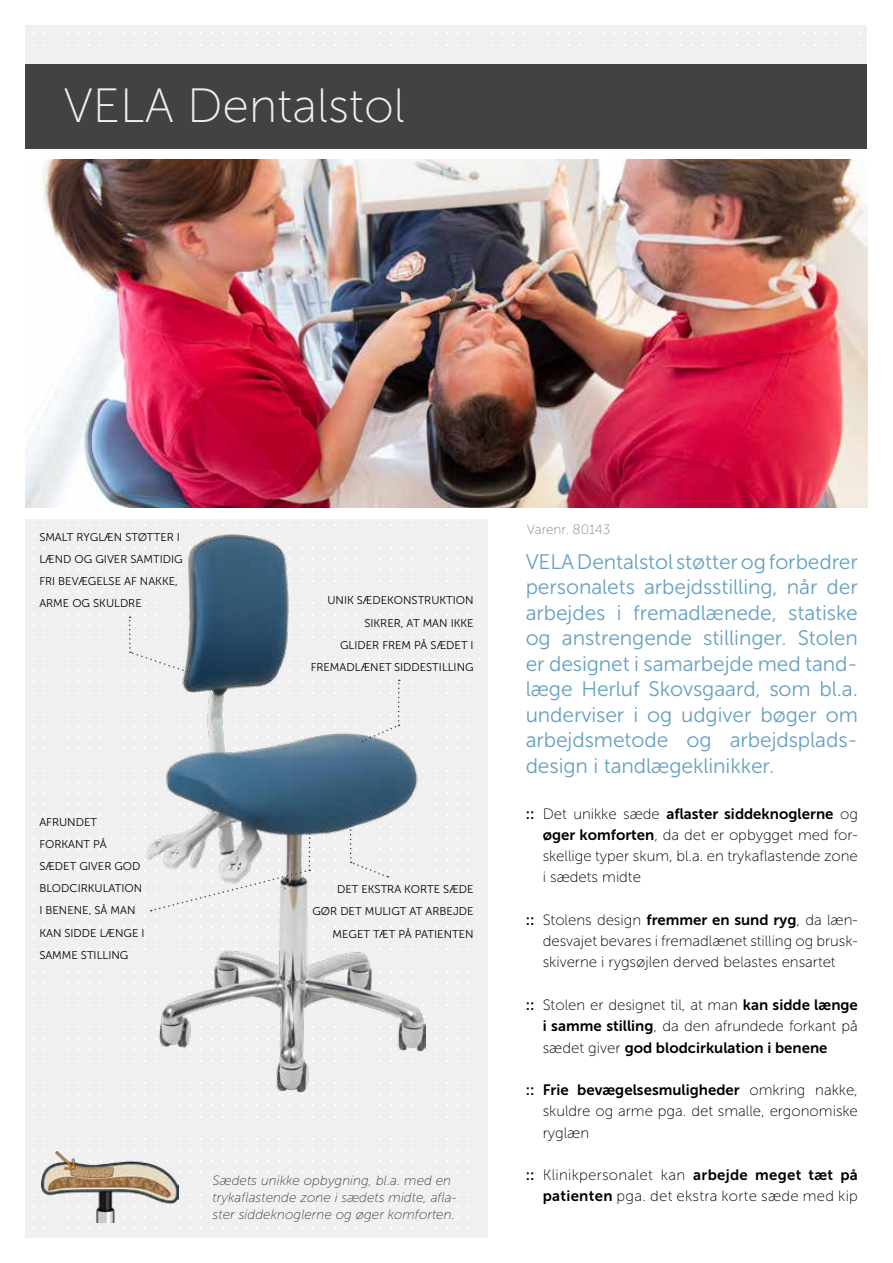
<style>
.page{position:relative;width:893px;height:1263px;background:#fff}
.page>*{position:absolute;margin:0;border:0;box-sizing:border-box;transform-origin:0 0}
.t1{font:48px "Museo Sans 100";color:#f0f0f0}
.t2{font:21px/25.5px "Museo Sans 300";letter-spacing:-.005em;color:#67a1c0;text-align:justify}
.t3{font:15px/21.3px "Museo Sans 100";color:#000;text-align:justify}
.t4{font:15px "Museo Sans 700";color:#000}
.t5{font:15px "Museo Sans 700";letter-spacing:.02em;color:#000}
.t6{font:15px "Museo Sans 100";letter-spacing:.02em;color:#000}
.t7{font:italic 13.5px/17.2px "Museo Sans 100";color:#424241}
.t8{font:13.5px "Museo Sans 100";color:#878787}
.t9{font:11.25px/22.2px "Museo Sans 300";color:#000}
.s1{font-family:"Museo Sans 100"}
.s2{font-family:"Museo Sans 700"}
</style>
<div class="page">
<div style="left:26px;top:519px;width:462px;height:718px;background:#f0f0f0"></div>
<div style="left:26px;top:64px;width:841px;height:85px;background:#424241"></div>
<div style="left:26px;top:26px;width:841px;height:38px;background:#f0f0f0"></div>
<img style="left:26px;top:159px;width:841px;height:348px">
<img style="left:146px;top:534px;width:280px;height:558px">
<img style="left:42px;top:1151px;width:136px;height:72px">
<svg style="left:144px;top:869px;width:165px;height:48px"></svg>
<svg style="left:308px;top:814px;width:6px;height:58px"></svg>
<svg style="left:356px;top:724px;width:42px;height:25px"></svg>
<svg style="left:398px;top:680px;width:5px;height:47px"></svg>
<svg style="left:387px;top:870px;width:5px;height:13px"></svg>
<svg style="left:345px;top:814px;width:40px;height:69px"></svg>
<svg style="left:187px;top:669px;width:4px;height:3px"></svg>
<svg style="left:122px;top:614px;width:63px;height:58px"></svg>
<h1 class="t1" style="left:64px;top:80px;width:343px">VELA Dentalstol</h1>
<p class="t9" style="left:39px;top:526px;width:145px">SMALT RYGLÆN STØTTER I<br>LÆND OG GIVER SAMTIDIG<br>FRI BEVÆGELSE AF NAKKE,<br>ARME OG SKULDRE</p>
<p class="t9" style="left:39px;top:811px;width:107px">AFRUNDET<br>FORKANT PÅ<br>SÆDET GIVER GOD<br>BLODCIRKULATION<br>I BENENE, SÅ MAN<br>KAN SIDDE LÆNGE I<br>SAMME STILLING</p>
<p class="t9" style="left:311px;top:590px;width:164px;text-align:right">UNIK SÆDEKONSTRUKTION<br>SIKRER, AT MAN IKKE<br>GLIDER FREM PÅ SÆDET I<br>FREMADLÆNET SIDDESTILLING</p>
<p class="t9" style="left:312px;top:878px;width:163px;text-align:right">DET EKSTRA KORTE SÆDE<br>GØR DET MULIGT AT ARBEJDE<br>MEGET TÆT PÅ PATIENTEN</p>
<p class="t7" style="left:213px;top:1172px;width:245px">Sædets unikke opbygning, bl.a. med en trykaflastende zone i sædets midte, afla&shy;ster siddeknoglerne og øger komforten.</p>
<p class="t8" style="left:527px;top:522px;width:85px">Varenr. 80143</p>
<p class="t2" style="left:526px;top:549px;width:334px">VELA Dentalstol støtter og forbedrer personalets arbejdsstilling, når der arbejdes i fremadlænede, statiske og anstrengende stillinger. Stolen er designet i samarbejde med tand&shy;læge Herluf Skovsgaard, som bl.a. underviser i og udgiver bøger om arbejdsmetode og arbejdsplads&shy;design i tandlægeklinikker.</p>
<p class="t4" style="left:526px;top:805px;width:334px">:: <span class="s1">Det unikke sæde</span> aflaster siddeknoglerne <span class="s1">og</span></p>
<p class="t3" style="left:543px;top:824px;width:317px"><span class="s2">øger komforten</span>, da det er opbygget med for&shy;skellige typer skum, bl.a. en trykaflastende zone i sædets midte</p>
<p class="t3" style="left:543px;top:909px;width:317px;text-indent:-17px"><span class="s2">::</span> Stolens design <span class="s2">fremmer en sund ryg</span>, da læn&shy;desvajet bevares i fremadlænet stilling og brusk&shy;skiverne i rygsøjlen derved belastes ensartet</p>
<p class="t3" style="left:526px;top:994px;width:334px;text-align:right"><span class="s2">::</span> Stolen er designet til, at man <span class="s2">kan sidde længe i samme stilling</span>, da den afrundede forkant på</p>
<p class="t4" style="left:543px;top:1039px;width:286px"><span class="s1">sædet giver</span> god blodcirkulation i benene</p>
<p class="t4" style="left:526px;top:1081px;width:334px">:: Frie bevægelsesmuligheder <span class="s1">omkring nakke,</span></p>
<p class="t3" style="left:543px;top:1101px;width:317px">skuldre og arme pga. det smalle, ergonomiske ryglæn</p>
<p class="t5" style="left:526px;top:1166px;width:334px">:: <span class="s1">Klinikpersonalet kan</span> arbejde meget tæt på</p>
<p class="t6" style="left:543px;top:1188px;width:317px"><span class="s2">patienten</span> pga. det ekstra korte sæde med kip</p>
</div>
